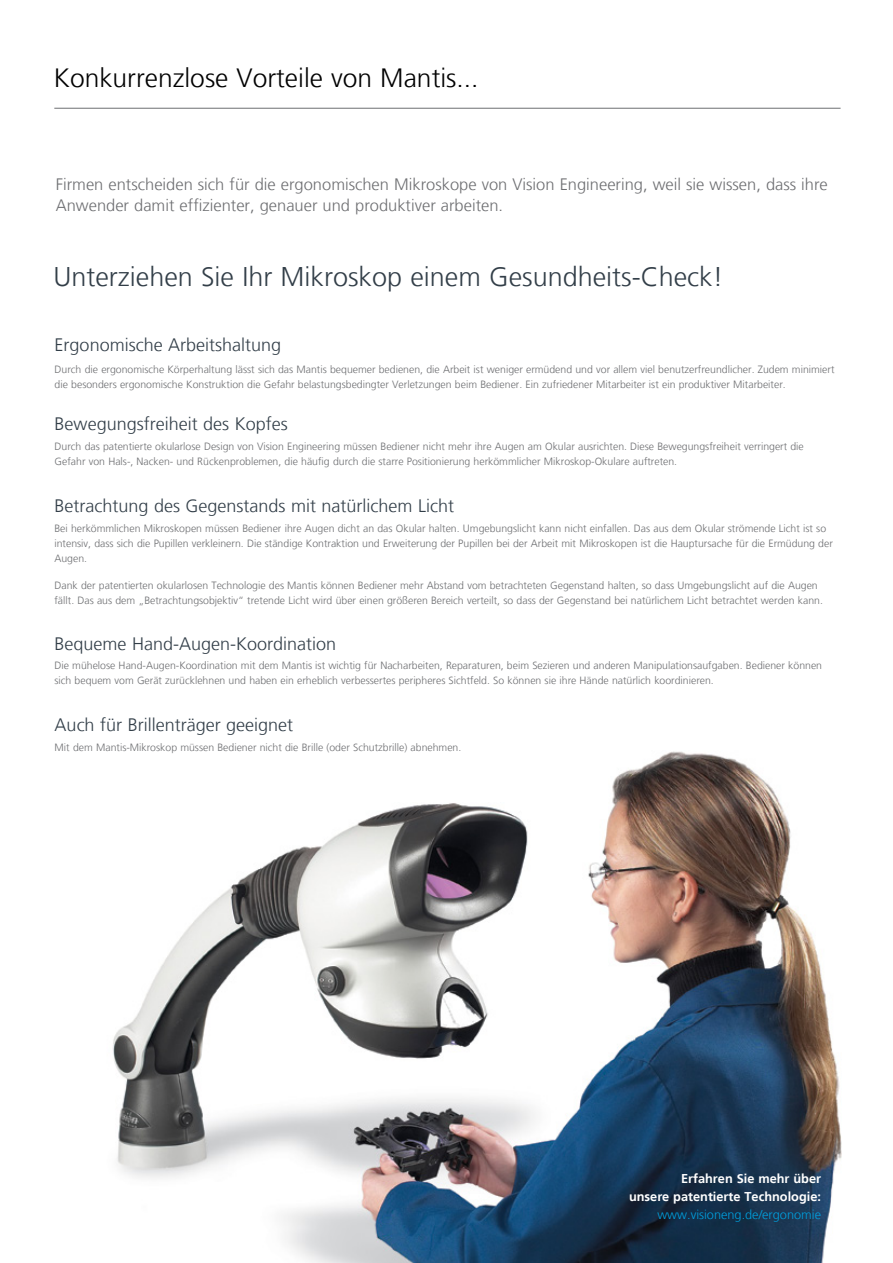
<style>
.page{position:relative;width:893px;height:1263px;background:#fff}
.page>*{position:absolute;margin:0;border:0;box-sizing:border-box;transform-origin:0 0}
.t1{font:300 27px "Frutiger LT";color:#323e48}
.t2{font:300 26.4px "Frutiger LT";color:#000}
.t3{font:300 18px "Frutiger LT";color:#323e48}
.t4{font:300 16.5px/21px "Frutiger LT";color:#6d6e71}
.t5{font:700 12.75px/18px "Frutiger LT";color:#fff;text-align:right}
.t6{font:300 12.75px "Frutiger LT";color:#00a0df}
.t7{font:300 10.5px/15px "Frutiger LT";color:#6d6e71}
</style>
<div class="page">
<img style="left:112px;top:751px;width:730px;height:512px">
<hr style="left:54px;top:108px;width:787px;height:1px;background:#6d6e71">
<h2 class="t2" style="left:54px;top:63px;width:426px">Konkurrenzlose Vorteile von Mantis...</h2>
<h3 class="t4" style="left:56px;top:174px;width:774px">Firmen entscheiden sich für die ergonomischen Mikroskope von Vision Engineering, weil sie wissen, dass ihre<br>Anwender damit effizienter, genauer und produktiver arbeiten.</h3>
<h1 class="t1" style="left:53px;top:261px;width:671px">Unterziehen Sie Ihr Mikroskop einem Gesundheits-Check!</h1>
<h3 class="t3" style="left:55px;top:335px;width:228px">Ergonomische Arbeitshaltung</h3>
<p class="t7" style="left:55px;top:362px;width:781px">Durch die ergonomische Körperhaltung lässt sich das Mantis bequemer bedienen, die Arbeit ist weniger ermüdend und vor allem viel benutzerfreundlicher. Zudem minimiert die besonders ergonomische Konstruktion die Gefahr belastungsbedingter Verletzungen beim Bediener. Ein zufriedener Mitarbeiter ist ein produktiver Mitarbeiter.</p>
<h3 class="t3" style="left:55px;top:414px;width:235px">Bewegungsfreiheit des Kopfes</h3>
<p class="t7" style="left:55px;top:439px;width:751px">Durch das patentierte okularlose Design von Vision Engineering müssen Bediener nicht mehr ihre Augen am Okular ausrichten. Diese Bewegungsfreiheit verringert die<br>Gefahr von Hals-, Nacken- und Rückenproblemen, die häufig durch die starre Positionierung herkömmlicher Mikroskop-Okulare auftreten.</p>
<h3 class="t3" style="left:54px;top:496px;width:401px">Betrachtung des Gegenstands mit natürlichem Licht</h3>
<p class="t7" style="left:54px;top:521px;width:780px">Bei herkömmlichen Mikroskopen müssen Bediener ihre Augen dicht an das Okular halten. Umgebungslicht kann nicht einfallen. Das aus dem Okular strömende Licht ist so intensiv, dass sich die Pupillen verkleinern. Die ständige Kontraktion und Erweiterung der Pupillen bei der Arbeit mit Mikroskopen ist die Hauptursache für die Ermüdung der<br>Augen.</p>
<p class="t7" style="left:54px;top:578px;width:770px">Dank der patentierten okularlosen Technologie des Mantis können Bediener mehr Abstand vom betrachteten Gegenstand halten, so dass Umgebungslicht auf die Augen fällt. Das aus dem „Betrachtungsobjektiv“ tretende Licht wird über einen größeren Bereich verteilt, so dass der Gegenstand bei natürlichem Licht betrachtet werden kann.</p>
<h3 class="t3" style="left:54px;top:633px;width:283px">Bequeme Hand-Augen-Koordination</h3>
<p class="t7" style="left:54px;top:658px;width:769px">Die mühelose Hand-Augen-Koordination mit dem Mantis ist wichtig für Nacharbeiten, Reparaturen, beim Sezieren und anderen Manipulationsaufgaben. Bediener können sich bequem vom Gerät zurücklehnen und haben ein erheblich verbessertes peripheres Sichtfeld. So können sie ihre Hände natürlich koordinieren.</p>
<h3 class="t3" style="left:55px;top:715px;width:240px">Auch für Brillenträger geeignet</h3>
<p class="t7" style="left:55px;top:740px;width:408px">Mit dem Mantis-Mikroskop müssen Bediener nicht die Brille (oder Schutzbrille) abnehmen.</p>
<p class="t5" style="left:629px;top:1169px;width:194px">Erfahren Sie mehr über<br>unsere patentierte Technologie:</p>
<p class="t6" style="left:657px;top:1207px;width:165px">www.visioneng.de/ergonomie</p>
</div>
